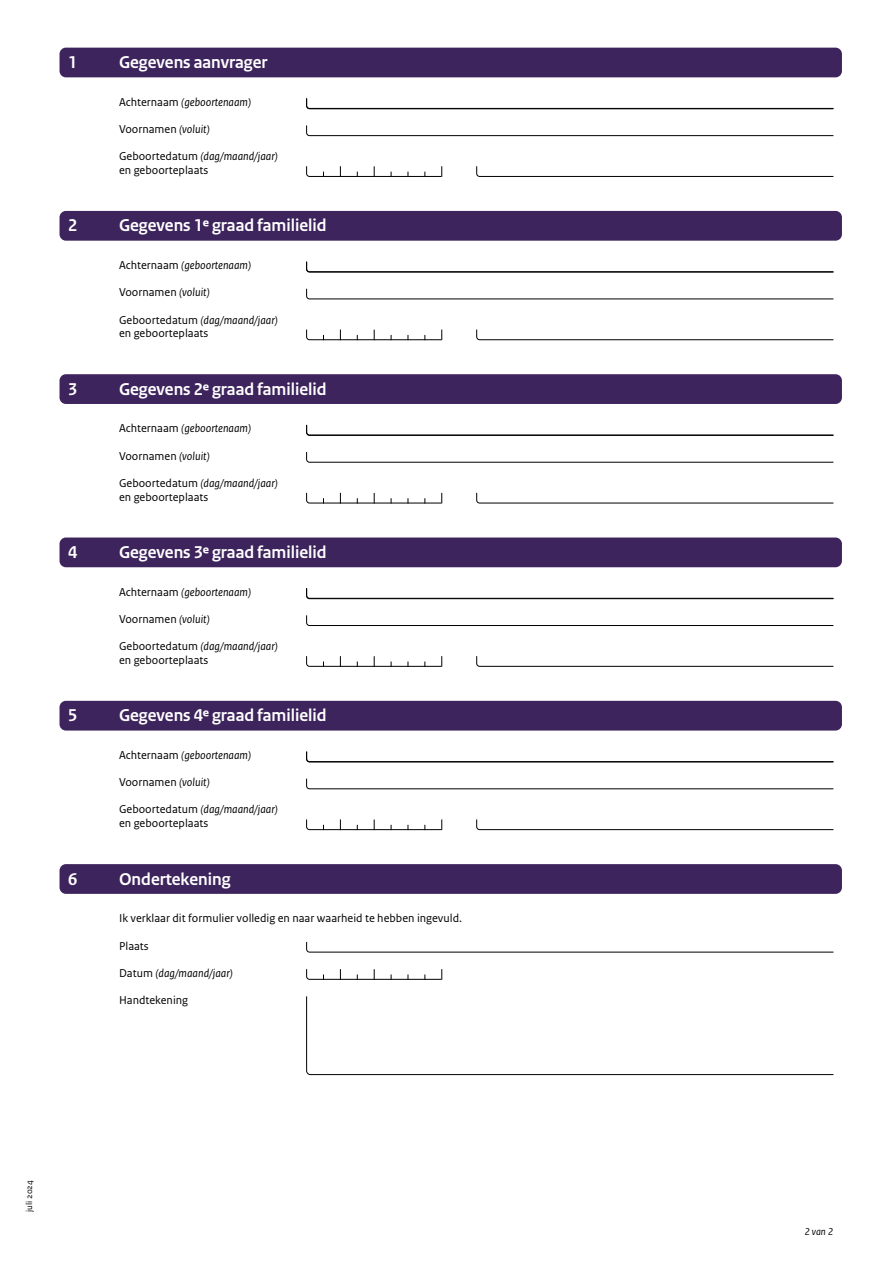
<style>
.page{position:relative;width:893px;height:1263px;background:#fff}
.page>*{position:absolute;margin:0;border:0;box-sizing:border-box;transform-origin:0 0}
.Kop_wit{font:700 18px "Rijksoverheid Sans Heading";color:#fff}
.Tekst_invulkaders{font:12px/13.6px "Rijksoverheid Sans Text";color:#000}
.Tekst_invulkaders-2{font:italic 12px "Rijksoverheid Sans Text";color:#000}
.t1{font:italic 10.5px "Rijksoverheid Sans Text";color:#000}
.t2{font:9px "Rijksoverheid Sans Text";color:#000}
.s1{font-style:normal}
.s2{font-style:italic}
</style>
<div class="page">
<svg style="left:306px;top:125px;width:528px;height:12px"></svg>
<svg style="left:306px;top:288px;width:528px;height:12px"></svg>
<svg style="left:306px;top:452px;width:528px;height:11px"></svg>
<svg style="left:306px;top:615px;width:528px;height:11px"></svg>
<svg style="left:306px;top:778px;width:528px;height:12px"></svg>
<svg style="left:476px;top:166px;width:358px;height:11px"></svg>
<svg style="left:476px;top:329px;width:358px;height:12px"></svg>
<svg style="left:306px;top:166px;width:136px;height:11px"></svg>
<svg style="left:306px;top:329px;width:136px;height:12px"></svg>
<svg style="left:306px;top:492px;width:136px;height:12px"></svg>
<svg style="left:306px;top:656px;width:136px;height:11px"></svg>
<svg style="left:306px;top:819px;width:136px;height:11px"></svg>
<svg style="left:306px;top:98px;width:528px;height:12px"></svg>
<svg style="left:306px;top:261px;width:528px;height:12px"></svg>
<svg style="left:306px;top:424px;width:528px;height:12px"></svg>
<svg style="left:306px;top:588px;width:528px;height:12px"></svg>
<svg style="left:306px;top:751px;width:528px;height:12px"></svg>
<svg style="left:306px;top:996px;width:528px;height:79px"></svg>
<svg style="left:306px;top:969px;width:136px;height:11px"></svg>
<svg style="left:306px;top:941px;width:528px;height:12px"></svg>
<svg style="left:476px;top:492px;width:358px;height:12px"></svg>
<svg style="left:476px;top:656px;width:358px;height:11px"></svg>
<svg style="left:476px;top:819px;width:358px;height:11px"></svg>
<div style="left:60px;top:48px;width:782px;height:29px;background:#3e245d;border-radius:6px"></div>
<div style="left:60px;top:211px;width:782px;height:30px;background:#3e245d;border-radius:6px"></div>
<div style="left:60px;top:374px;width:782px;height:30px;background:#3e245d;border-radius:6px"></div>
<div style="left:60px;top:537px;width:782px;height:30px;background:#3e245d;border-radius:6px"></div>
<div style="left:60px;top:701px;width:782px;height:29px;background:#3e245d;border-radius:6px"></div>
<div style="left:60px;top:864px;width:782px;height:30px;background:#3e245d;border-radius:6px"></div>
<h1 class="Kop_wit" style="left:68px;top:52px;width:11px">1</h1>
<h1 class="Kop_wit" style="left:119px;top:52px;width:150px">Gegevens aanvrager</h1>
<p class="Tekst_invulkaders-2" style="left:119px;top:95px;width:134px"><span class="s1">Achternaam</span> (geboortenaam)</p>
<p class="Tekst_invulkaders" style="left:119px;top:123px;width:92px">Voornamen <span class="s2">(voluit)</span></p>
<p class="Tekst_invulkaders" style="left:119px;top:150px;width:160px">Geboortedatum <span class="s2">(dag/maand/jaar) </span>en geboorteplaats</p>
<h2 class="Kop_wit" style="left:68px;top:215px;width:11px">2</h2>
<h2 class="Kop_wit" style="left:119px;top:215px;width:209px">Gegevens 1e graad familielid</h2>
<p class="Tekst_invulkaders-2" style="left:119px;top:259px;width:134px"><span class="s1">Achternaam</span> (geboortenaam)</p>
<p class="Tekst_invulkaders" style="left:119px;top:286px;width:92px">Voornamen <span class="s2">(voluit)</span></p>
<p class="Tekst_invulkaders" style="left:119px;top:313px;width:160px">Geboortedatum <span class="s2">(dag/maand/jaar) </span>en geboorteplaats</p>
<h2 class="Kop_wit" style="left:68px;top:379px;width:11px">3</h2>
<h2 class="Kop_wit" style="left:119px;top:379px;width:209px">Gegevens 2e graad familielid</h2>
<p class="Tekst_invulkaders-2" style="left:119px;top:422px;width:134px"><span class="s1">Achternaam</span> (geboortenaam)</p>
<p class="Tekst_invulkaders" style="left:119px;top:449px;width:92px">Voornamen <span class="s2">(voluit)</span></p>
<p class="Tekst_invulkaders" style="left:119px;top:476px;width:160px">Geboortedatum <span class="s2">(dag/maand/jaar) </span>en geboorteplaats</p>
<h2 class="Kop_wit" style="left:68px;top:542px;width:11px">4</h2>
<h2 class="Kop_wit" style="left:119px;top:542px;width:209px">Gegevens 3e graad familielid</h2>
<p class="Tekst_invulkaders-2" style="left:119px;top:585px;width:134px"><span class="s1">Achternaam</span> (geboortenaam)</p>
<p class="Tekst_invulkaders" style="left:119px;top:612px;width:92px">Voornamen <span class="s2">(voluit)</span></p>
<p class="Tekst_invulkaders" style="left:119px;top:640px;width:160px">Geboortedatum <span class="s2">(dag/maand/jaar) </span>en geboorteplaats</p>
<h2 class="Kop_wit" style="left:68px;top:705px;width:11px">5</h2>
<h2 class="Kop_wit" style="left:119px;top:705px;width:209px">Gegevens 4e graad familielid</h2>
<p class="Tekst_invulkaders-2" style="left:119px;top:748px;width:134px"><span class="s1">Achternaam</span> (geboortenaam)</p>
<p class="Tekst_invulkaders" style="left:119px;top:776px;width:92px">Voornamen <span class="s2">(voluit)</span></p>
<p class="Tekst_invulkaders" style="left:119px;top:803px;width:160px">Geboortedatum <span class="s2">(dag/maand/jaar) </span>en geboorteplaats</p>
<h2 class="Kop_wit" style="left:68px;top:868px;width:11px">6</h2>
<h2 class="Kop_wit" style="left:119px;top:868px;width:113px">Ondertekening</h2>
<p class="Tekst_invulkaders" style="left:119px;top:912px;width:344px">Ik verklaar dit formulier volledig en naar waarheid te hebben ingevuld.</p>
<p class="Tekst_invulkaders" style="left:119px;top:939px;width:31px">Plaats</p>
<p class="Tekst_invulkaders-2" style="left:119px;top:966px;width:115px"><span class="s1">Datum</span> (dag/maand/jaar)</p>
<p class="Tekst_invulkaders" style="left:119px;top:993px;width:71px">Handtekening</p>
<p class="t2" style="left:24px;top:1212px;width:34px;rotate:-90deg">juli 2024</p>
<p class="t1" style="left:804px;top:1226px;width:30px">2 van 2</p>
</div>
